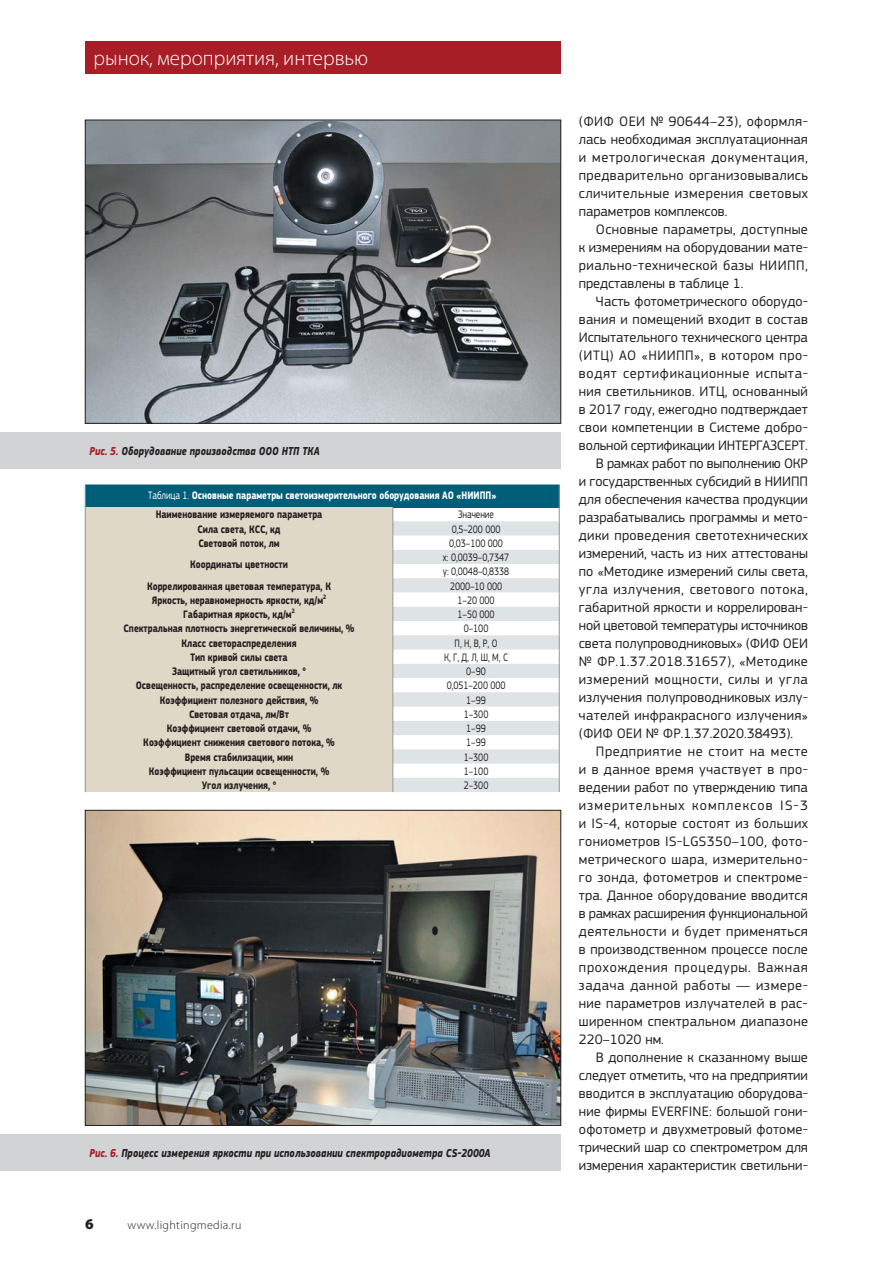
<style>
.page{position:relative;width:893px;height:1263px;background:#fff}
.page>*{position:absolute;margin:0;border:0;box-sizing:border-box;transform-origin:0 0}
.t1{font:300 21px "Myriad Pro";color:#fff}
.t2{font:900 15px "Myriad Pro";color:#231f20}
.t3{font:14.25px/18px "PF Square Sans Pro";letter-spacing:.015em;color:#231f20;text-align:justify}
.t4{font:14.25px "PF Square Sans Pro";letter-spacing:-.005em;color:#231f20}
.t5{font:14.25px "PF Square Sans Pro";letter-spacing:-.015em;color:#231f20}
.t6{font:14.25px "PF Square Sans Pro";letter-spacing:-.01em;color:#231f20}
.t7{font:14.25px "PF Square Sans Pro";letter-spacing:.04em;color:#231f20}
.t8{font:14.25px "PF Square Sans Pro";letter-spacing:.045em;color:#231f20}
.t9{font:14.25px "PF Square Sans Pro";letter-spacing:.05em;color:#231f20}
.t10{font:14.25px "PF Square Sans Pro";letter-spacing:.035em;color:#231f20}
.t11{font:14.25px "PF Square Sans Pro";letter-spacing:.08em;color:#231f20}
.t12{font:14.25px "PF Square Sans Pro";letter-spacing:.055em;color:#231f20}
.t13{font:italic 700 12px "PF Square Sans Pro";letter-spacing:.01em;color:#231f20;scale:.8 1}
.t14{font:300 12px "Myriad Pro";letter-spacing:.03em;color:#231f20}
.t15{font:700 11.25px "PF Square Sans Pro";color:#231f20;scale:.8 1}
.t16{font:11.25px/14.2px "PF Square Sans Pro";color:#231f20;scale:.8 1}
.t17{font:700 11.25px/18.9px "PF Square Sans Pro";color:#fff;scale:.8 1}
.s1{color:#a71e26}
.s2{font-weight:400}
.s3{color:#231f20}
</style>
<div class="page">
<div style="left:85px;top:41px;width:476px;height:33px;background:#a71e26"></div>
<img style="left:87px;top:122px;width:472px;height:299px">
<div style="left:85px;top:120px;width:476px;height:303px;border:1px solid #231f20"></div>
<img style="left:87px;top:812px;width:472px;height:311px">
<div style="left:85px;top:810px;width:476px;height:315px;border:1px solid #231f20"></div>
<div style="left:0;top:432px;width:561px;height:36px;background:#d1d3d4"></div>
<div style="left:0;top:1134px;width:561px;height:36px;background:#d1d3d4"></div>
<div style="left:85px;top:485px;width:474px;height:22px;background:#005e79"></div>
<div style="left:86px;top:507px;width:307px;height:285px;background:#dfd8c6"></div>
<svg style="left:85px;top:485px;width:1px;height:307px"></svg>
<svg style="left:393px;top:485px;width:167px;height:307px"></svg>
<h1 class="t1" style="left:94px;top:50px;width:276px">рынок, мероприятия, интервью</h1>
<p class="t13" style="left:90px;top:443px;width:289px"><span class="s1">Рис. 5.</span> Оборудование производства ООО НТП ТКА</p>
<p class="t17" style="left:156px;top:486px;width:427px;text-indent:-8px"><span class="s2">Таблица 1.</span> Основные параметры светоизмерительного оборудования АО «НИИПП»<br><span class="s3">Наименование измеряемого параметра</span></p>
<p class="t16" style="left:458px;top:507px;width:46px">Значение</p>
<p class="t15" style="left:197px;top:522px;width:105px">Сила света, КСС, кд</p>
<p class="t16" style="left:452px;top:522px;width:62px">0,5–200 000</p>
<p class="t15" style="left:198px;top:536px;width:103px">Световой поток, лм</p>
<p class="t16" style="left:449px;top:536px;width:69px">0,03–100 000</p>
<p class="t15" style="left:190px;top:558px;width:124px">Координаты цветности</p>
<p class="t16" style="left:443px;top:550px;width:85px">х: 0,0039–0,7347 у: 0,0048–0,8338</p>
<p class="t15" style="left:147px;top:579px;width:231px">Коррелированная цветовая температура, К</p>
<p class="t16" style="left:450px;top:579px;width:66px">2000–10 000</p>
<p class="t15" style="left:152px;top:593px;width:220px">Яркость, неравномерность яркости, кд/м<sup>2</sup></p>
<p class="t16" style="left:458px;top:593px;width:48px">1–20 000</p>
<p class="t15" style="left:183px;top:608px;width:141px">Габаритная яркость, кд/м<sup>2</sup></p>
<p class="t16" style="left:458px;top:607px;width:48px">1–50 000</p>
<p class="t15" style="left:124px;top:622px;width:290px">Спектральная плотность энергетической величины, %</p>
<p class="t16" style="left:464px;top:621px;width:32px">0–100</p>
<p class="t15" style="left:182px;top:636px;width:145px">Класс светораспределения</p>
<p class="t16" style="left:455px;top:636px;width:55px">П, Н, В, Р, О</p>
<p class="t15" style="left:190px;top:650px;width:123px">Тип кривой силы света</p>
<p class="t16" style="left:444px;top:650px;width:81px">К, Г, Д, Л, Ш, М, С</p>
<p class="t15" style="left:172px;top:665px;width:169px">Защитный угол светильников, °</p>
<p class="t16" style="left:466px;top:664px;width:26px">0–90</p>
<p class="t15" style="left:136px;top:679px;width:260px">Освещенность, распределение освещенности, лк</p>
<p class="t16" style="left:447px;top:678px;width:75px">0,051–200 000</p>
<p class="t15" style="left:160px;top:693px;width:200px">Коэффициент полезного действия, %</p>
<p class="t16" style="left:466px;top:693px;width:26px">1–99</p>
<p class="t15" style="left:189px;top:707px;width:127px">Световая отдача, лм/Вт</p>
<p class="t16" style="left:464px;top:707px;width:32px">1–300</p>
<p class="t15" style="left:167px;top:722px;width:182px">Коэффициент световой отдачи, %</p>
<p class="t16" style="left:466px;top:721px;width:26px">1–99</p>
<p class="t15" style="left:143px;top:736px;width:241px">Коэффициент снижения светового потока, %</p>
<p class="t16" style="left:466px;top:735px;width:26px">1–99</p>
<p class="t15" style="left:185px;top:750px;width:137px">Время стабилизации, мин</p>
<p class="t16" style="left:464px;top:750px;width:32px">1–300</p>
<p class="t15" style="left:149px;top:764px;width:227px">Коэффициент пульсации освещенности, %</p>
<p class="t16" style="left:464px;top:764px;width:32px">1–100</p>
<p class="t15" style="left:202px;top:779px;width:95px">Угол излучения, °</p>
<p class="t16" style="left:464px;top:778px;width:32px">2–300</p>
<p class="t13" style="left:90px;top:1145px;width:503px"><span class="s1">Рис. 6.</span> Процесс измерения яркости при использовании спектрорадиометра CS-2000A</p>
<p class="t2" style="left:85px;top:1215px;width:10px">6</p>
<p class="t14" style="left:128px;top:1220px;width:115px">www.lightingmedia.ru</p>
<p class="t3" style="left:579px;top:112px;width:231px">(ФИФ ОЕИ № 90644–23), оформля&shy;лась необходимая эксплуатационная и метрологическая документация, предварительно организовывались сличительные измерения световых параметров комплексов.</p>
<p class="t3" style="left:579px;top:220px;width:230px;text-indent:17px">Основные параметры, доступные к измерениям на оборудовании мате&shy;риально-технической базы НИИПП, представлены в таблице 1.</p>
<p class="t3" style="left:596px;top:292px;width:213px">Часть фотометрического оборудо-</p>
<p class="t3" style="left:579px;top:310px;width:230px">вания и помещений входит в состав</p>
<p class="t3" style="left:579px;top:328px;width:230px">Испытательного технического центра</p>
<p class="t10" style="left:579px;top:347px;width:230px">(ИТЦ) АО «НИИПП», в котором про-</p>
<p class="t9" style="left:579px;top:365px;width:230px">водят сертификационные испыта-</p>
<p class="t3" style="left:579px;top:382px;width:230px">ния светильников. ИТЦ, основанный</p>
<p class="t3" style="left:579px;top:400px;width:230px">в 2017 году, ежегодно подтверждает</p>
<p class="t3" style="left:579px;top:418px;width:230px">свои компетенции в Системе добро-</p>
<p class="t6" style="left:579px;top:437px;width:230px">вольной сертификации ИНТЕРГАЗСЕРТ.</p>
<p class="t6" style="left:596px;top:455px;width:213px">В рамках работ по выполнению ОКР</p>
<p class="t4" style="left:579px;top:473px;width:230px">и государственных субсидий в НИИПП</p>
<p class="t3" style="left:579px;top:490px;width:230px">для обеспечения качества продукции</p>
<p class="t3" style="left:579px;top:508px;width:230px">разрабатывались программы и мето-</p>
<p class="t3" style="left:579px;top:526px;width:230px">дики проведения светотехнических</p>
<p class="t3" style="left:579px;top:544px;width:230px">измерений, часть из них аттестованы</p>
<p class="t3" style="left:579px;top:562px;width:230px">по «Методике измерений силы света,</p>
<p class="t7" style="left:579px;top:581px;width:231px">угла излучения, светового потока,</p>
<p class="t3" style="left:579px;top:598px;width:230px">габаритной яркости и коррелирован-</p>
<p class="t5" style="left:579px;top:617px;width:230px">ной цветовой температуры источников</p>
<p class="t4" style="left:579px;top:635px;width:231px">света полупроводниковых» (ФИФ ОЕИ</p>
<p class="t3" style="left:579px;top:652px;width:230px">№ ФР.1.37.2018.31657), «Методике</p>
<p class="t8" style="left:579px;top:671px;width:230px">измерений мощности, силы и угла</p>
<p class="t3" style="left:579px;top:688px;width:230px">излучения полупроводниковых излу-</p>
<p class="t3" style="left:579px;top:706px;width:230px">чателей инфракрасного излучения»</p>
<p class="t3" style="left:579px;top:724px;width:216px">(ФИФ ОЕИ № ФР.1.37.2020.38493).</p>
<p class="t8" style="left:596px;top:743px;width:213px">Предприятие не стоит на месте</p>
<p class="t3" style="left:579px;top:760px;width:230px">и в данное время участвует в про-</p>
<p class="t3" style="left:579px;top:778px;width:230px">ведении работ по утверждению типа</p>
<p class="t11" style="left:579px;top:797px;width:230px">измерительных комплексов IS-3</p>
<p class="t3" style="left:579px;top:814px;width:230px">и IS-4, которые состоят из больших</p>
<p class="t3" style="left:579px;top:832px;width:231px">гониометров IS-LGS350–100, фото-</p>
<p class="t3" style="left:579px;top:850px;width:230px">метрического шара, измерительно-</p>
<p class="t3" style="left:579px;top:868px;width:230px">го зонда, фотометров и спектроме-</p>
<p class="t3" style="left:579px;top:886px;width:230px">тра. Данное оборудование вводится</p>
<p class="t5" style="left:579px;top:905px;width:230px">в рамках расширения функциональной</p>
<p class="t3" style="left:579px;top:922px;width:231px">деятельности и будет применяться</p>
<p class="t3" style="left:579px;top:940px;width:231px">в производственном процессе после</p>
<p class="t12" style="left:579px;top:959px;width:230px">прохождения процедуры. Важная</p>
<p class="t7" style="left:579px;top:977px;width:230px">задача данной работы — измере-</p>
<p class="t3" style="left:579px;top:994px;width:230px">ние параметров излучателей в рас-</p>
<p class="t3" style="left:579px;top:1012px;width:231px">ширенном спектральном диапазоне</p>
<p class="t3" style="left:579px;top:1030px;width:86px">220–1020 нм.</p>
<p class="t3" style="left:596px;top:1048px;width:213px">В дополнение к сказанному выше</p>
<p class="t4" style="left:579px;top:1067px;width:230px">следует отметить, что на предприятии</p>
<p class="t3" style="left:579px;top:1084px;width:230px">вводится в эксплуатацию оборудова-</p>
<p class="t3" style="left:579px;top:1102px;width:230px">ние фирмы EVERFINE: большой гони-</p>
<p class="t3" style="left:579px;top:1120px;width:230px">офотометр и двухметровый фотоме-</p>
<p class="t3" style="left:579px;top:1138px;width:230px">трический шар со спектрометром для</p>
<p class="t3" style="left:579px;top:1156px;width:231px">измерения характеристик светильни-</p>
</div>
